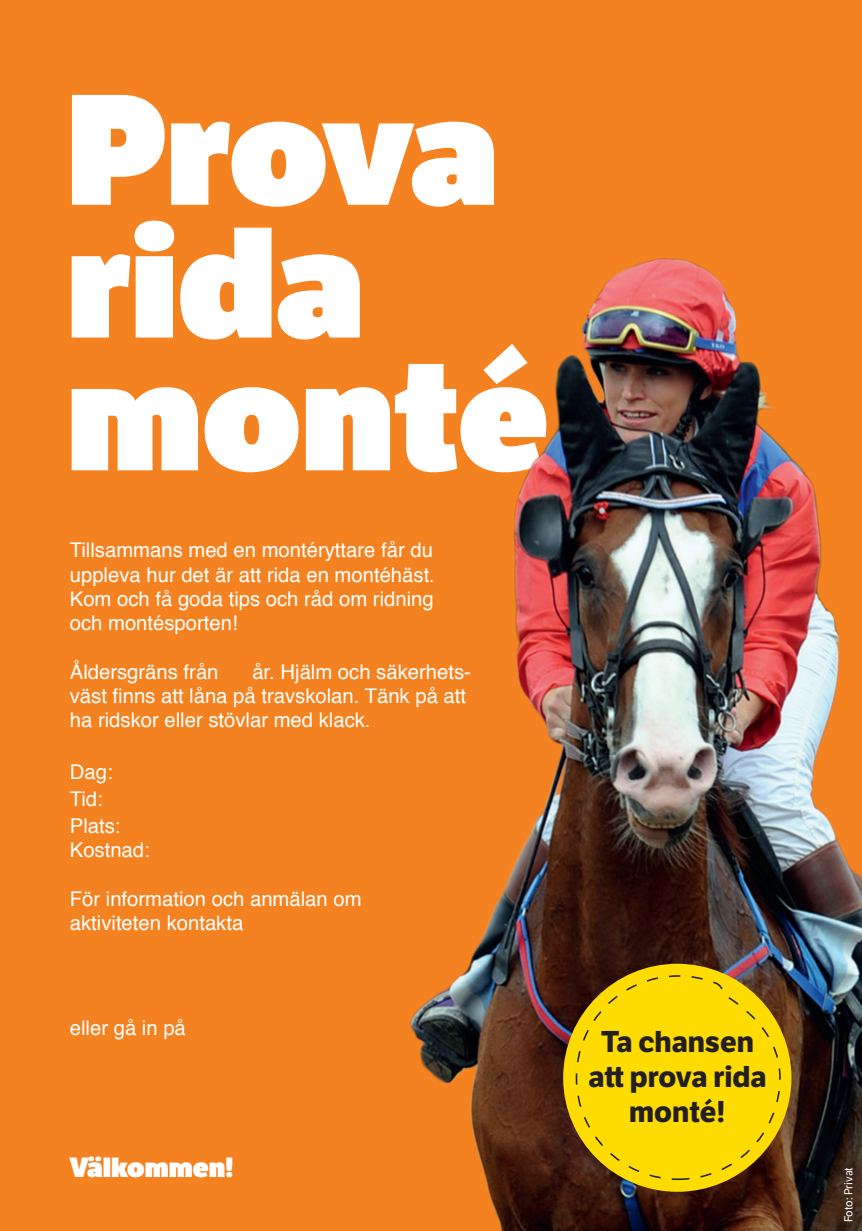
<style>
.page{position:relative;width:862px;height:1231px;background:#fff}
.page>*{position:absolute;margin:0;border:0;box-sizing:border-box;transform-origin:0 0}
.t1{font:800 152.55px/132.8px "LFT Etica Display";color:#fff}
.t2{font:700 29.25px/35.1px "LFT Etica";color:#231f20;text-align:center}
.t3{font:800 27px "LFT Etica Display";color:#fff}
.t4{font:20.25px/24.3px "Helvetica";color:#fff}
.t5{font:11.25px "LFT Etica";letter-spacing:-.005em;color:#fff}
</style>
<div class="page">
<div style="left:0;top:0;width:861px;height:1231px;background:#f58220"></div>
<img style="left:409px;top:258px;width:452px;height:973px">
<div style="left:563px;top:964px;width:228px;height:228px;background:#ffdc01;border-radius:50%"></div>
<svg style="left:574px;top:974px;width:207px;height:207px"></svg>
<h1 class="t1" style="left:67px;top:85px;width:483px">Prova rida monté</h1>
<p class="t4" style="left:70px;top:539px;width:366px;text-align:justify">Tillsammans med en montéryttare får du uppleva hur det är att rida en montéhäst.<br>Kom och få goda tips och råd om ridning och montésporten!</p>
<p class="t4" style="left:70px;top:660px;width:150px">Åldersgräns från</p>
<p class="t4" style="left:70px;top:660px;width:402px;text-indent:182px">år. Hjälm och säkerhets&shy;väst finns att låna på travskolan. Tänk på att ha ridskor eller stövlar med klack.</p>
<p class="t4" style="left:70px;top:759px;width:52px;line-height:27px">Dag:<br>Tid:<br>Plats:</p>
<p class="t4" style="left:70px;top:838px;width:81px">Kostnad:</p>
<p class="t4" style="left:70px;top:887px;width:293px">För information och anmälan om aktiviteten kontakta</p>
<p class="t4" style="left:70px;top:1017px;width:117px">eller gå in på</p>
<h3 class="t3" style="left:70px;top:1150px;width:165px">Välkommen!</h3>
<h2 class="t2" style="left:588px;top:1025px;width:179px">Ta chansen att prova rida monté!</h2>
<p class="t5" style="left:841px;top:1222px;width:57px;rotate:-90deg">Foto: Privat</p>
</div>
